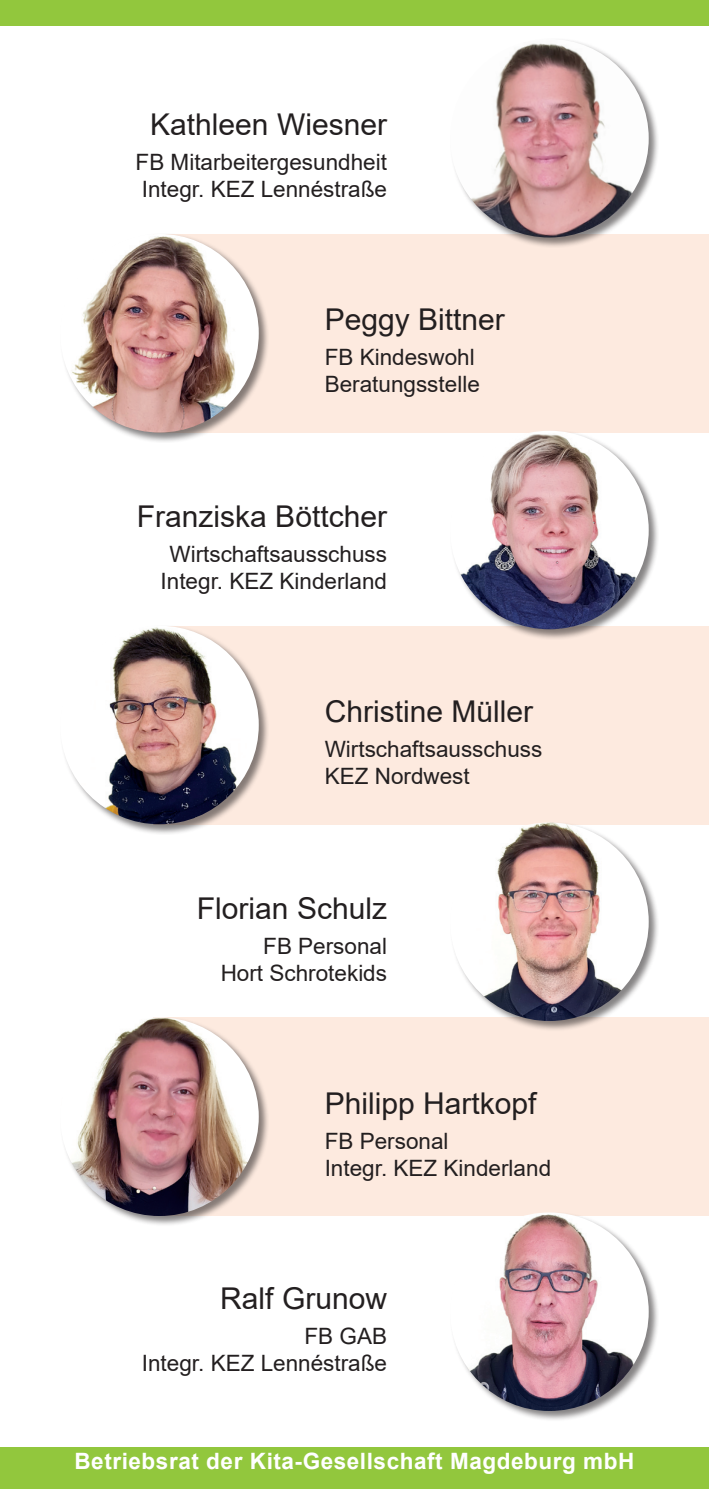
<style>
.page{position:relative;width:709px;height:1489px;background:#fff}
.page>*{position:absolute;margin:0;border:0;box-sizing:border-box;transform-origin:0 0}
.t1{font:30px "Arial";color:#231f20}
.t2{font:22.5px/27px "Arial";color:#231f20}
.t3{font:700 22.5px "Arial";letter-spacing:.025em;color:#fff}
</style>
<div class="page">
<div style="left:153px;top:625px;width:556px;height:199px;background:#fdeadf"></div>
<div style="left:153px;top:1017px;width:556px;height:198px;background:#fdeadf"></div>
<div style="left:153px;top:234px;width:556px;height:198px;background:#fdeadf"></div>
<div style="left:0;top:0;width:709px;height:26px;background:#92c73d"></div>
<div style="left:449px;top:821px;width:210px;height:210px;background:#231f20;opacity:.55"></div>
<img style="left:450px;top:822px;width:198px;height:198px;border-radius:99px">
<div style="left:60px;top:1016px;width:209px;height:210px;background:#231f20;opacity:.55"></div>
<img style="left:60px;top:1017px;width:199px;height:198px;border-radius:99px">
<div style="left:0;top:1446px;width:709px;height:42px;background:#92c73d"></div>
<div style="left:449px;top:430px;width:210px;height:210px;background:#231f20;opacity:.55"></div>
<img style="left:450px;top:431px;width:198px;height:198px;border-radius:99px">
<div style="left:60px;top:625px;width:209px;height:209px;background:#231f20;opacity:.55"></div>
<img style="left:60px;top:625px;width:199px;height:199px;border-radius:99px">
<div style="left:449px;top:38px;width:210px;height:210px;background:#231f20;opacity:.55"></div>
<img style="left:450px;top:39px;width:198px;height:198px;border-radius:99px">
<div style="left:60px;top:233px;width:209px;height:210px;background:#231f20;opacity:.55"></div>
<img style="left:60px;top:234px;width:199px;height:198px;border-radius:99px">
<div style="left:449px;top:1211px;width:210px;height:210px;background:#231f20;opacity:.55"></div>
<img style="left:450px;top:1212px;width:198px;height:198px;border-radius:99px">
<p class="t1" style="left:150px;top:104px;width:238px">Kathleen Wiesner</p>
<p class="t2" style="left:136px;top:149px;width:253px">FB Mitarbeitergesundheit<br>Integr. KEZ Lennéstraße</p>
<p class="t1" style="left:325px;top:299px;width:182px">Peggy Bittner</p>
<p class="t2" style="left:325px;top:344px;width:157px">FB Kindeswohl<br>Beratungsstelle</p>
<p class="t1" style="left:137px;top:496px;width:252px">Franziska Böttcher</p>
<p class="t2" style="left:161px;top:540px;width:228px;text-align:center">Wirtschaftsausschuss<br>Integr. KEZ Kinderland</p>
<p class="t1" style="left:325px;top:690px;width:210px">Christine Müller</p>
<p class="t2" style="left:325px;top:735px;width:219px">Wirtschaftsausschuss<br>KEZ Nordwest</p>
<p class="t1" style="left:197px;top:887px;width:192px">Florian Schulz</p>
<p class="t2" style="left:221px;top:932px;width:168px;text-align:right">FB Personal<br>Hort Schrotekids</p>
<p class="t1" style="left:325px;top:1082px;width:213px">Philipp Hartkopf</p>
<p class="t2" style="left:325px;top:1127px;width:228px">FB Personal<br>Integr. KEZ Kinderland</p>
<p class="t1" style="left:220px;top:1277px;width:168px">Ralf Grunow</p>
<p class="t2" style="left:142px;top:1322px;width:247px;text-align:right">FB GAB<br>Integr. KEZ Lennéstraße</p>
<p class="t3" style="left:74px;top:1444px;width:561px">Betriebsrat der Kita-Gesellschaft Magdeburg mbH</p>
</div>
